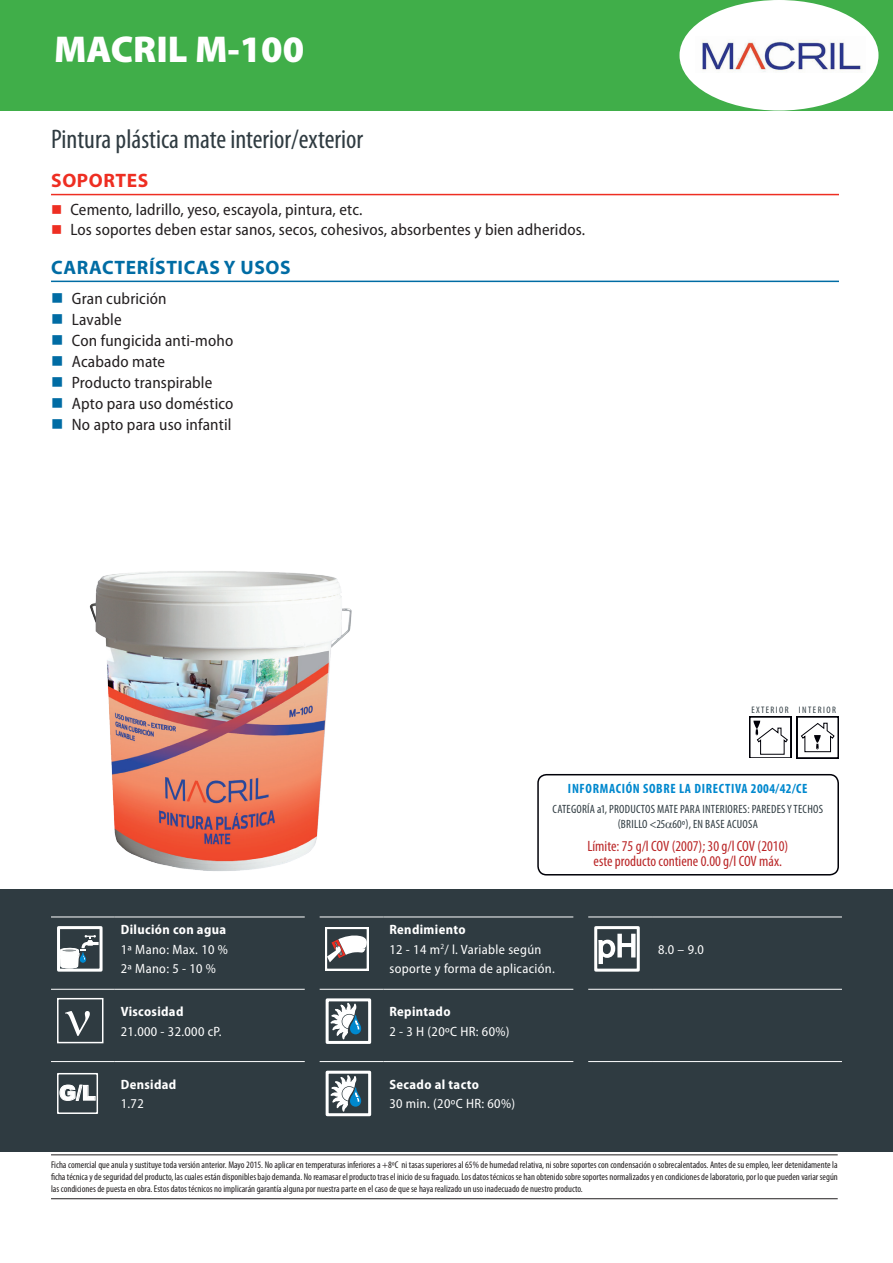
<style>
.page{position:relative;width:893px;height:1263px;background:#fff}
.page>*{position:absolute;margin:0;border:0;box-sizing:border-box;transform-origin:0 0}
.t1{font:900 37.5px "Myriad Pro";color:#fff}
.t2{font:condensed 27px "Myriad Pro";color:#2f3b41}
.t3{font:900 20.7px "Arial";color:#fff}
.t4{font:700 19.5px "Myriad Pro";letter-spacing:.03em;color:#006ca4}
.t5{font:700 19.5px "Myriad Pro";letter-spacing:.03em;color:#ee2e22}
.t6{font:semi-condensed 16.5px/21px "Myriad Pro";letter-spacing:.01em;color:#231f20}
.t7{font:condensed 15px/15px "Myriad Pro";color:#ba2627;text-align:center}
.t8{font:semi-condensed 13.5px/19.5px "Myriad Pro";letter-spacing:.025em;color:#fff}
.t9{font:700 semi-condensed 13.5px "Myriad Pro";letter-spacing:.025em;color:#fff}
.t10{font:700 condensed 13.5px "Myriad Pro";letter-spacing:.05em;color:#0088ce}
.t11{font:condensed 12px/15px "Myriad Pro";letter-spacing:.02em;color:#2f3b41;text-align:center}
.t12{font:condensed 9.75px/12px "Myriad Pro";color:#231f20;text-align:justify}
.t13{font:condensed 9.45px "Myriad Pro";letter-spacing:.155em;color:#2f3b41}
.s1{font-weight:700}
</style>
<div class="page">
<div style="left:0;top:0;width:893px;height:111px;background:#40ae49"></div>
<div style="left:679px;top:0;width:199px;height:111px;background:#fff;border-radius:50%"></div>
<div style="left:0;top:889px;width:893px;height:263px;background:#2f3b41"></div>
<hr style="left:51px;top:1154px;width:787px;height:1px;background:#231f20">
<hr style="left:51px;top:1198px;width:787px;height:1px;background:#231f20">
<img style="left:702px;top:40px;width:160px;height:32px">
<hr style="left:51px;top:194px;width:788px;height:1px;background:#ee2e22">
<hr style="left:51px;top:281px;width:788px;height:1px;background:#006ca4">
<svg style="left:749px;top:716px;width:90px;height:43px"></svg>
<div style="left:537px;top:774px;width:302px;height:101px;border:2px solid #000008;border-radius:9px"></div>
<hr style="left:51px;top:916px;width:64px;height:1px;background:#fff">
<hr style="left:115px;top:916px;width:190px;height:1px;background:#fff">
<hr style="left:51px;top:989px;width:64px;height:1px;background:#fff">
<hr style="left:115px;top:989px;width:190px;height:1px;background:#fff">
<hr style="left:51px;top:1061px;width:64px;height:1px;background:#fff">
<hr style="left:115px;top:1061px;width:190px;height:1px;background:#fff">
<div style="left:57px;top:926px;width:46px;height:46px;border:3px solid #fff"></div>
<svg style="left:58px;top:916px;width:41px;height:52px"></svg>
<div style="left:57px;top:998px;width:46px;height:45px;border:2px solid #fff"></div>
<div style="left:57px;top:1073px;width:41px;height:41px;border:2px solid #fff"></div>
<svg style="left:59px;top:1084px;width:37px;height:17px"></svg>
<hr style="left:320px;top:916px;width:63px;height:1px;background:#fff">
<hr style="left:383px;top:916px;width:190px;height:1px;background:#fff">
<hr style="left:320px;top:989px;width:63px;height:1px;background:#fff">
<hr style="left:383px;top:989px;width:190px;height:1px;background:#fff">
<hr style="left:320px;top:1061px;width:63px;height:1px;background:#fff">
<hr style="left:383px;top:1061px;width:190px;height:1px;background:#fff">
<svg style="left:326px;top:927px;width:42px;height:43px"></svg>
<div style="left:326px;top:998px;width:45px;height:46px;border:3px solid #fff"></div>
<div style="left:326px;top:1071px;width:45px;height:45px;border:3px solid #fff"></div>
<svg style="left:330px;top:988px;width:31px;height:129px"></svg>
<hr style="left:588px;top:916px;width:64px;height:1px;background:#fff">
<hr style="left:652px;top:916px;width:190px;height:1px;background:#fff">
<hr style="left:588px;top:989px;width:64px;height:1px;background:#fff">
<hr style="left:652px;top:989px;width:190px;height:1px;background:#fff">
<hr style="left:588px;top:1061px;width:64px;height:1px;background:#fff">
<hr style="left:652px;top:1061px;width:190px;height:1px;background:#fff">
<div style="left:594px;top:926px;width:46px;height:46px;border:3px solid #fff"></div>
<svg style="left:598px;top:933px;width:38px;height:57px"></svg>
<img style="left:89px;top:571px;width:263px;height:300px">
<h1 class="t1" style="left:54px;top:24px;width:252px">MACRIL M-100</h1>
<h2 class="t2" style="left:51px;top:123px;width:314px">Pintura plástica mate interior/exterior</h2>
<h3 class="t5" style="left:51px;top:168px;width:97px">SOPORTES</h3>
<h3 class="t6" style="left:70px;top:200px;width:516px;line-height:19.5px">Cemento, ladrillo, yeso, escayola, pintura, etc.<br>Los soportes deben estar sanos, secos, cohesivos, absorbentes y bien adheridos.</h3>
<h3 class="t4" style="left:51px;top:255px;width:239px">CARACTERÍSTICAS Y USOS</h3>
<h3 class="t6" style="left:72px;top:287px;width:163px">Gran cubrición<br>Lavable<br>Con fungicida anti-moho<br>Acabado mate<br>Producto transpirable<br>Apto para uso doméstico<br>No apto para uso infantil</h3>
<p class="t13" style="left:751px;top:704px;width:86px">EXTERIOR INTERIOR</p>
<h3 class="t10" style="left:568px;top:780px;width:235px">INFORMACIÓN SOBRE LA DIRECTIVA 2004/42/CE</h3>
<p class="t11" style="left:553px;top:801px;width:272px">categoría a1, Productos mate para interiores: paredes y techos (brillo &lt;25 60º), en base acuosa</p>
<h3 class="t7" style="left:587px;top:838px;width:202px">Límite: 75 g/l COV (2007); 30 g/l COV (2010) este producto contiene 0.00 g/l COV máx.</h3>
<h3 class="t9" style="left:121px;top:921px;width:107px">Dilución con agua</h3>
<h3 class="t8" style="left:121px;top:939px;width:109px">1ª Mano: Max. 10 %<br>2ª Mano: 5 - 10 %</h3>
<h3 class="t8" style="left:121px;top:1002px;width:102px;text-indent:-57px">■ <span class="s1">Viscosidad<br></span>21.000 - 32.000 cP.</h3>
<h3 class="t8" style="left:389px;top:920px;width:167px"><span class="s1">Rendimiento<br></span>12 - 14 m<sup>2</sup>/ l. Variable según soporte y forma de aplicación.</h3>
<h3 class="t9" style="left:389px;top:1003px;width:63px">Repintado</h3>
<h3 class="t8" style="left:389px;top:1021px;width:122px">2 - 3 H (20ºC HR: 60%)</h3>
<h3 class="t8" style="left:658px;top:939px;width:47px">8.0 – 9.0</h3>
<h3 class="t3" style="left:59px;top:1078px;width:38px">G/L</h3>
<h3 class="t9" style="left:121px;top:1075px;width:57px">Densidad</h3>
<h3 class="t8" style="left:121px;top:1094px;width:24px">1.72</h3>
<h3 class="t9" style="left:389px;top:1075px;width:91px">Secado al tacto</h3>
<h3 class="t8" style="left:389px;top:1094px;width:127px">30 min. (20ºC HR: 60%)</h3>
<p class="t12" style="left:51px;top:1158px;width:788px">Ficha comercial que anula y sustituye toda versión anterior. Mayo 2015. No aplicar en temperaturas inferiores a +8ºC ni tasas superiores al 65% de humedad relativa, ni sobre soportes con condensación o sobrecalentados. Antes de su empleo, leer detenidamente la ficha técnica y de seguridad del producto, las cuales están disponibles bajo demanda. No reamasar el producto tras el inicio de su fraguado. Los datos técnicos se han obtenido sobre soportes normalizados y en condiciones de laboratorio, por lo que pueden variar según las condiciones de puesta en obra. Estos datos técnicos no implicarán garantía alguna por nuestra parte en el caso de que se haya realizado un uso inadecuado de nuestro producto.</p>
</div>
